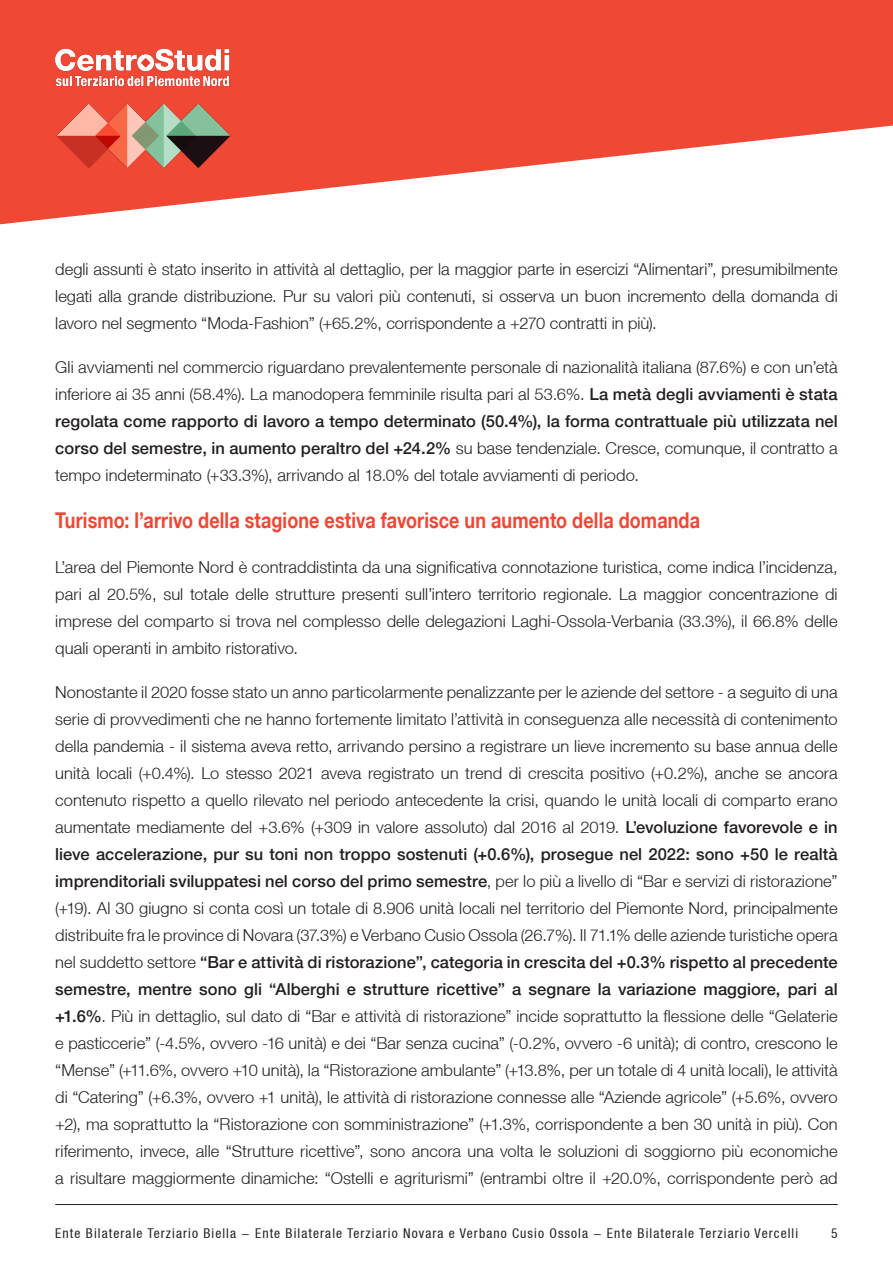
<style>
.page{position:relative;width:893px;height:1263px;background:#fff}
.page>*{position:absolute;margin:0;border:0;box-sizing:border-box;transform-origin:0 0}
.t1{font:700 21.75px "Helvetica Neue LT";letter-spacing:.005em;color:#ef4834;scale:.83 1}
.t2{font:300 16.5px/27px "Helvetica Neue LT";letter-spacing:.005em;color:#231f20;text-align:justify}
.t3{font:condensed 13.5px "Helvetica Neue LT";letter-spacing:.08em;color:#231f20}
.s1{font-weight:500}
</style>
<div class="page">
<svg style="left:0;top:0;width:893px;height:224px;fill:#ef4834"></svg>
<img style="left:34px;top:26px;width:214px;height:81px">
<img style="left:56px;top:101px;width:174px;height:69px">
<hr style="left:55px;top:1204px;width:783px;height:1px;background:#231f20">
<p class="t2" style="left:55px;top:256px;width:784px">degli assunti è stato inserito in attività al dettaglio, per la maggior parte in esercizi “Alimentari”, presumibilmente legati alla grande distribuzione. Pur su valori più contenuti, si osserva un buon incremento della domanda di lavoro nel segmento “Moda-Fashion” (+65.2%, corrispondente a +270 contratti in più).</p>
<p class="t2" style="left:55px;top:354px;width:784px">Gli avviamenti nel commercio riguardano prevalentemente personale di nazionalità italiana (87.6%) e con un’età inferiore ai 35 anni (58.4%). La manodopera femminile risulta pari al 53.6%. <span class="s1">La metà degli avviamenti è stata regolata come rapporto di lavoro a tempo determinato (50.4%), la forma contrattuale più utilizzata nel corso del semestre, in aumento peraltro del +24.2%</span> su base tendenziale. Cresce, comunque, il contratto a tempo indeterminato (+33.3%), arrivando al 18.0% del totale avviamenti di periodo.</p>
<p class="t1" style="left:55px;top:507px;width:778px">Turismo: l’arrivo della stagione estiva favorisce un aumento della domanda</p>
<p class="t2" style="left:55px;top:553px;width:784px">L’area del Piemonte Nord è contraddistinta da una significativa connotazione turistica, come indica l’incidenza, pari al 20.5%, sul totale delle strutture presenti sull’intero territorio regionale. La maggior concentrazione di imprese del comparto si trova nel complesso delle delegazioni Laghi-Ossola-Verbania (33.3%), il 66.8% delle quali operanti in ambito ristorativo.</p>
<p class="t2" style="left:55px;top:678px;width:784px">Nonostante il 2020 fosse stato un anno particolarmente penalizzante per le aziende del settore - a seguito di una serie di provvedimenti che ne hanno fortemente limitato l’attività in conseguenza alle necessità di contenimento della pandemia - il sistema aveva retto, arrivando persino a registrare un lieve incremento su base annua delle unità locali (+0.4%). Lo stesso 2021 aveva registrato un trend di crescita positivo (+0.2%), anche se ancora contenuto rispetto a quello rilevato nel periodo antecedente la crisi, quando le unità locali di comparto erano aumentate mediamente del +3.6% (+309 in valore assoluto) dal 2016 al 2019. <span class="s1">L’evoluzione favorevole e in lieve accelerazione, pur su toni non troppo sostenuti (+0.6%), prosegue nel 2022: sono +50 le realtà imprenditoriali sviluppatesi nel corso del primo semestre</span>, per lo più a livello di “Bar e servizi di ristorazione” (+19). Al 30 giugno si conta così un totale di 8.906 unità locali nel territorio del Piemonte Nord, principalmente distribuite fra le province di Novara (37.3%) e Verbano Cusio Ossola (26.7%). Il 71.1% delle aziende turistiche opera nel suddetto settore <span class="s1">“Bar e attività di ristorazione”, categoria in crescita del +0.3% rispetto al precedente semestre, mentre sono gli “Alberghi e strutture ricettive” a segnare la variazione maggiore, pari al +1.6%</span>. Più in dettaglio, sul dato di “Bar e attività di ristorazione” incide soprattutto la flessione delle “Gelaterie e pasticcerie” (-4.5%, ovvero -16 unità) e dei “Bar senza cucina” (-0.2%, ovvero -6 unità); di contro, crescono le “Mense” (+11.6%, ovvero +10 unità), la “Ristorazione ambulante” (+13.8%, per un totale di 4 unità locali), le attività di “Catering” (+6.3%, ovvero +1 unità), le attività di ristorazione connesse alle “Aziende agricole” (+5.6%, ovvero +2), ma soprattutto la “Ristorazione con somministrazione” (+1.3%, corrispondente a ben 30 unità in più). Con riferimento, invece, alle “Strutture ricettive”, sono ancora una volta le soluzioni di soggiorno più economiche a risultare maggiormente dinamiche: “Ostelli e agriturismi” (entrambi oltre il +20.0%, corrispondente però ad</p>
<p class="t3" style="left:55px;top:1226px;width:744px">Ente Bilaterale Terziario Biella - Ente Bilaterale Terziario Novara e Verbano Cusio Ossola - Ente Bilaterale Terziario Vercelli</p>
<p class="t3" style="left:831px;top:1226px;width:8px">5</p>
</div>
